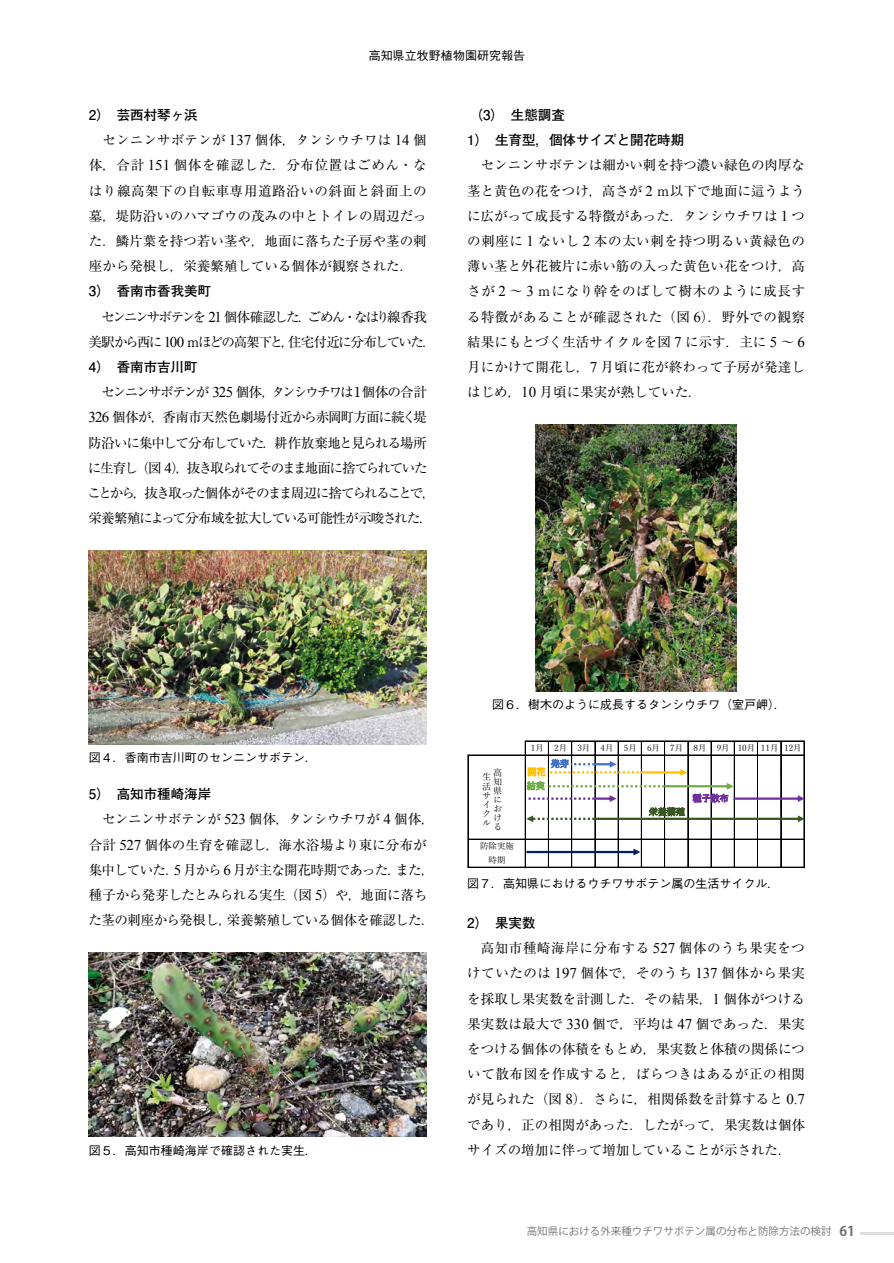
<style>
.page{position:relative;width:894px;height:1263px;background:#fff}
.page>*{position:absolute;margin:0;border:0;box-sizing:border-box;transform-origin:0 0}
.t1{font:13.5px/25.2px "Ryumin Pr 6 N";letter-spacing:-.04em;color:#000;text-align:justify}
.t2{font:13.5px/25.2px "Ryumin Pr 6 N";letter-spacing:-.095em;color:#000}
.t3{font:700 13.5px/25.2px "Futo Go B101 Pr 6 N";color:#000}
.t4{font:13.5px/25.2px "Ryumin Pr 6 N";letter-spacing:-.12em;color:#000;text-align:center}
.t5{font:500 12px "Gothic BBB Pro";color:#000}
.t6{font:10.5px "Koz Go Pro";color:#727171}
.t7{font:9.15px/9.1px "Yu Mincho";color:#000;text-align:justify}
.t8{font:9.15px "Yu Mincho";color:#7030a0}
.t9{font:9.15px "Yu Mincho";color:#385723}
.t10{font:9.15px "Yu Mincho";color:#4472c4}
.t11{font:9.15px "Yu Mincho";color:#ffc000}
.t12{font:9.15px "Yu Mincho";color:#70ad47}
.t13{font:8.4px/14.1px "Yu Mincho";color:#000;text-align:center}
.s1{font-family:"Times New Roman";font-size:15px}
.s2{font-weight:700;font-size:13.5px}
</style>
<div class="page">
<hr style="left:859px;top:1232px;width:34px;height:3px;background:#dcdddd">
<img style="left:89px;top:550px;width:337px;height:195px">
<img style="left:89px;top:952px;width:337px;height:185px">
<img style="left:535px;top:424px;width:201px;height:267px">
<hr style="left:524px;top:741px;width:1px;height:127px;background:#000">
<hr style="left:525px;top:741px;width:1px;height:127px;background:#000">
<hr style="left:467px;top:755px;width:1px;height:113px;background:#000">
<hr style="left:525px;top:741px;width:279px;height:1px;background:#000">
<hr style="left:468px;top:755px;width:336px;height:1px;background:#000">
<hr style="left:468px;top:839px;width:336px;height:1px;background:#000">
<hr style="left:468px;top:867px;width:336px;height:1px;background:#000">
<svg style="left:526px;top:742px;width:278px;height:125px"></svg>
<p class="t5" style="left:369px;top:46px;width:158px">高知県立牧野植物園研究報告</p>
<p class="t3" style="left:89px;top:102px;width:110px">2）　芸西村琴ヶ浜</p>
<p class="t1" style="left:89px;top:127px;width:339px;text-indent:13px">センニンサボテンが <span class="s1">137</span> 個体，タンシウチワは <span class="s1">14</span> 個体，合計 <span class="s1">151</span> 個体を確認した．分布位置はごめん・なはり線高架下の自転車専用道路沿いの斜面と斜面上の墓，堤防沿いのハマゴウの茂みの中とトイレの周辺だった．鱗片葉を持つ若い茎や，地面に落ちた子房や茎の刺座から発根し，栄養繁殖している個体が観察された．</p>
<p class="t3" style="left:89px;top:278px;width:124px">3）　香南市香我美町</p>
<p class="t4" style="left:88px;top:303px;width:349px">センニンサボテンを <span class="s1">21</span> 個体確認した．ごめん・なはり線香我<br>美駅から西に <span class="s1">100</span> ｍほどの高架下と，住宅付近に分布していた．</p>
<p class="t3" style="left:89px;top:354px;width:110px">4）　香南市吉川町</p>
<p class="t2" style="left:87px;top:379px;width:349px;text-indent:14px">センニンサボテンが <span class="s1">325</span> 個体，タンシウチワは１個体の合計<span class="s1">326</span> 個体が，香南市天然色劇場付近から赤岡町方面に続く堤防沿いに集中して分布していた．耕作放棄地と見られる場所に生育し（図 <span class="s1">4</span>），抜き取られてそのまま地面に捨てられていたことから，抜き取った個体がそのまま周辺に捨てられることで，栄養繁殖によって分布域を拡大している可能性が示唆された．</p>
<p class="t3" style="left:467px;top:102px;width:218px">（3）　生態調査<br>1）　生育型，個体サイズと開花時期</p>
<p class="t1" style="left:467px;top:152px;width:339px;text-indent:14px">センニンサボテンは細かい刺を持つ濃い緑色の肉厚な茎と黄色の花をつけ，高さが <span class="s1">2</span> ｍ以下で地面に這うように広がって成長する特徴があった．タンシウチワは <span class="s1">1</span> つの刺座に <span class="s1">1</span> ないし <span class="s1">2</span> 本の太い刺を持つ明るい黄緑色の薄い茎と外花被片に赤い筋の入った黄色い花をつけ，高さが <span class="s1">2</span> ～ <span class="s1">3</span> ｍになり幹をのばして樹木のように成長する特徴があることが確認された（図 <span class="s1">6</span>）．野外での観察結果にもとづく生活サイクルを図 <span class="s1">7</span> に示す．主に <span class="s1">5</span> ～ <span class="s1">6</span>月にかけて開花し，<span class="s1">7</span> 月頃に花が終わって子房が発達しはじめ，<span class="s1">10</span> 月頃に果実が熟していた．</p>
<p class="t5" style="left:89px;top:748px;width:229px">図４．香南市吉川町のセンニンサボテン．</p>
<p class="t3" style="left:89px;top:781px;width:124px">5）　高知市種崎海岸</p>
<p class="t1" style="left:88px;top:806px;width:347px;text-align:left;text-indent:13px">センニンサボテンが <span class="s1">523</span> 個体，タンシウチワが <span class="s1">4</span> 個体，合計 <span class="s1">527</span> 個体の生育を確認し，海水浴場より東に分布が集中していた．<span class="s1">5</span> 月から <span class="s1">6</span> 月が主な開花時期であった．また，種子から発芽したとみられる実生（図 <span class="s1">5</span>）や，地面に落ちた茎の刺座から発根し，栄養繁殖している個体を確認した．</p>
<p class="t5" style="left:89px;top:1140px;width:229px">図５．高知市種崎海岸で確認された実生．</p>
<p class="t5" style="left:492px;top:695px;width:295px">図６．樹木のように成長するタンシウチワ（室戸岬）．</p>
<p class="t13" style="left:530px;top:740px;width:272px">1月 2月 3月 4月 5月 6月 7月 8月 9月 10月 11月 12月</p>
<p class="t7" style="left:493px;top:767px;width:11px">高知県における</p>
<p class="t7" style="left:482px;top:772px;width:11px">生活サイクル</p>
<p class="t13" style="left:480px;top:838px;width:35px">防除実施時期</p>
<p class="t10" style="left:550px;top:755px;width:20px">発芽</p>
<p class="t11" style="left:527px;top:764px;width:20px">開花</p>
<p class="t12" style="left:526px;top:777px;width:20px">結実</p>
<p class="t9" style="left:648px;top:803px;width:38px">栄養繫殖</p>
<p class="t8" style="left:692px;top:790px;width:38px">種子散布</p>
<p class="t5" style="left:467px;top:874px;width:313px">図７．高知県におけるウチワサボテン属の生活サイクル．</p>
<p class="t13" style="left:473px;top:875px;width:144px">図22．高知県における生活サイクル．</p>
<p class="t3" style="left:467px;top:910px;width:70px">2）　果実数</p>
<p class="t1" style="left:467px;top:935px;width:339px;text-indent:14px">高知市種崎海岸に分布する <span class="s1">527</span> 個体のうち果実をつけていたのは <span class="s1">197</span> 個体で，そのうち <span class="s1">137</span> 個体から果実を採取し果実数を計測した．その結果，<span class="s1">1</span> 個体がつける果実数は最大で <span class="s1">330</span> 個で，平均は <span class="s1">47</span> 個であった．果実をつける個体の体積をもとめ，果実数と体積の関係について散布図を作成すると，ばらつきはあるが正の相関が見られた（図 <span class="s1">8</span>）．さらに，相関係数を計算すると <span class="s1">0.7</span>であり，正の相関があった．したがって，果実数は個体サイズの増加に伴って増加していることが示された．</p>
<p class="t6" style="left:526px;top:1224px;width:329px">高知県における外来種ウチワサボテン属の分布と防除方法の検討 <span class="s2">61</span></p>
</div>
